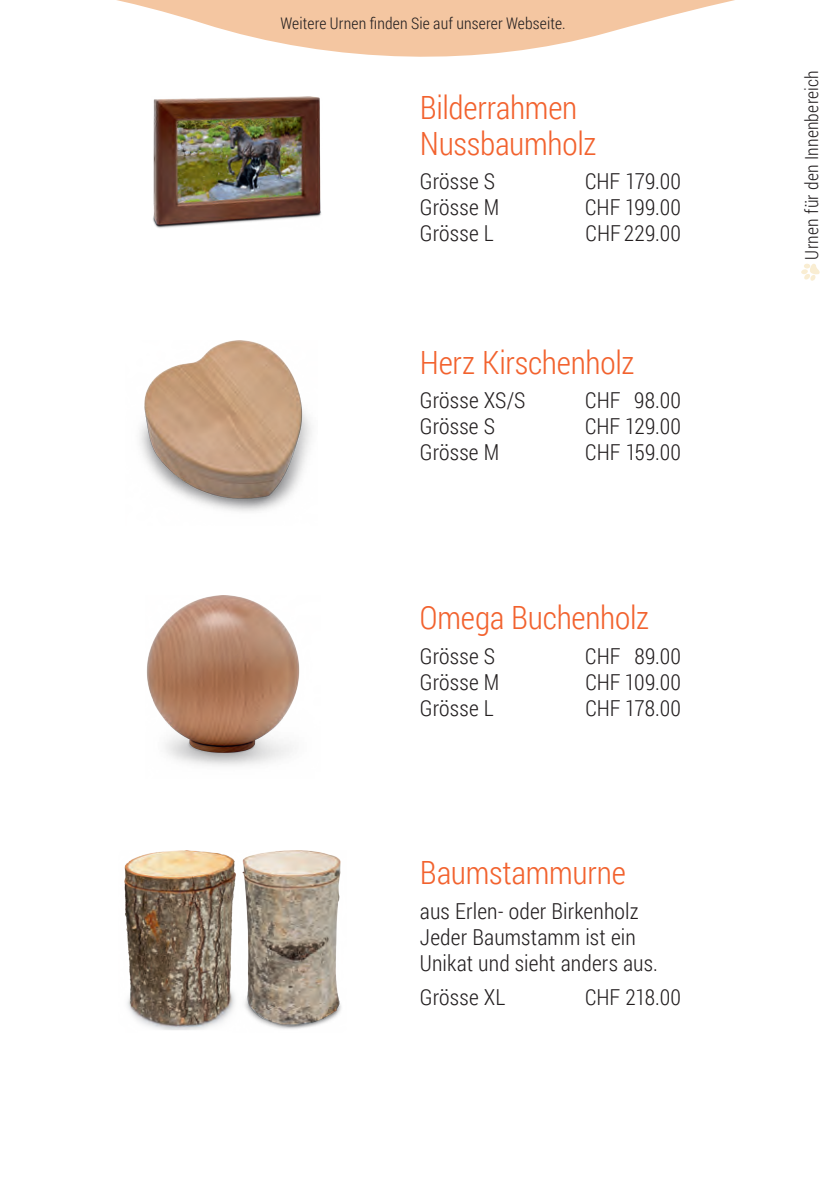
<style>
.page{position:relative;width:840px;height:1191px;background:#fff}
.page>*{position:absolute;margin:0;border:0;box-sizing:border-box;transform-origin:0 0}
.t1{font:300 32px/36px "Roboto Condensed";letter-spacing:-.005em;color:#f2622e}
.t2{font:300 22px/26px "Roboto Condensed";letter-spacing:.005em;color:#231f20}
.t3{font:300 18px "Roboto Condensed";letter-spacing:.015em;color:#231f20}
.t4{font:300 16px "Roboto Condensed";letter-spacing:.01em;color:#231f20}
</style>
<div class="page">
<img style="left:153px;top:96px;width:168px;height:132px">
<img style="left:140px;top:340px;width:172px;height:172px">
<img style="left:147px;top:595px;width:153px;height:171px">
<svg style="left:801px;top:264px;width:18px;height:17px"></svg>
<img style="left:124px;top:850px;width:217px;height:180px">
<svg style="left:117px;top:0;width:618px;height:57px;fill:#f4c6a1"></svg>
<p class="t4" style="left:280px;top:12px;width:287px">Weitere Urnen finden Sie auf unserer Webseite.</p>
<h1 class="t1" style="left:420px;top:88px;width:178px">Bilderrahmen<br>Nussbaumholz</h1>
<p class="t2" style="left:420px;top:168px;width:76px">Grösse S</p>
<p class="t2" style="left:584px;top:168px;width:97px">CHF 179.00</p>
<p class="t2" style="left:420px;top:194px;width:81px">Grösse M</p>
<p class="t2" style="left:585px;top:194px;width:97px">CHF 199.00</p>
<p class="t2" style="left:420px;top:220px;width:75px">Grösse L</p>
<p class="t2" style="left:585px;top:220px;width:97px">CHF 229.00</p>
<h1 class="t1" style="left:420px;top:343px;width:216px">Herz Kirschenholz</h1>
<p class="t2" style="left:420px;top:387px;width:107px">Grösse XS/S</p>
<p class="t2" style="left:585px;top:387px;width:97px">CHF 98.00</p>
<p class="t2" style="left:420px;top:413px;width:76px">Grösse S</p>
<p class="t2" style="left:584px;top:413px;width:97px">CHF 129.00</p>
<p class="t2" style="left:420px;top:439px;width:81px">Grösse M</p>
<p class="t2" style="left:585px;top:439px;width:97px">CHF 159.00</p>
<h1 class="t1" style="left:420px;top:598px;width:230px">Omega Buchenholz</h1>
<p class="t2" style="left:420px;top:642px;width:76px">Grösse S</p>
<p class="t2" style="left:585px;top:642px;width:97px">CHF 89.00</p>
<p class="t2" style="left:420px;top:668px;width:81px">Grösse M</p>
<p class="t2" style="left:585px;top:668px;width:97px">CHF 109.00</p>
<p class="t2" style="left:420px;top:694px;width:75px">Grösse L</p>
<p class="t2" style="left:585px;top:694px;width:97px">CHF 178.00</p>
<h1 class="t1" style="left:420px;top:853px;width:207px">Baumstammurne</h1>
<p class="t2" style="left:420px;top:897px;width:239px">aus Erlen- oder Birkenholz<br>Jeder Baumstamm ist ein<br>Unikat und sieht anders aus.</p>
<p class="t2" style="left:420px;top:983px;width:87px">Grösse XL</p>
<p class="t2" style="left:585px;top:983px;width:97px">CHF 218.00</p>
<p class="t3" style="left:798px;top:259px;width:191px;rotate:-90deg">Urnen für den Innenbereich</p>
</div>
